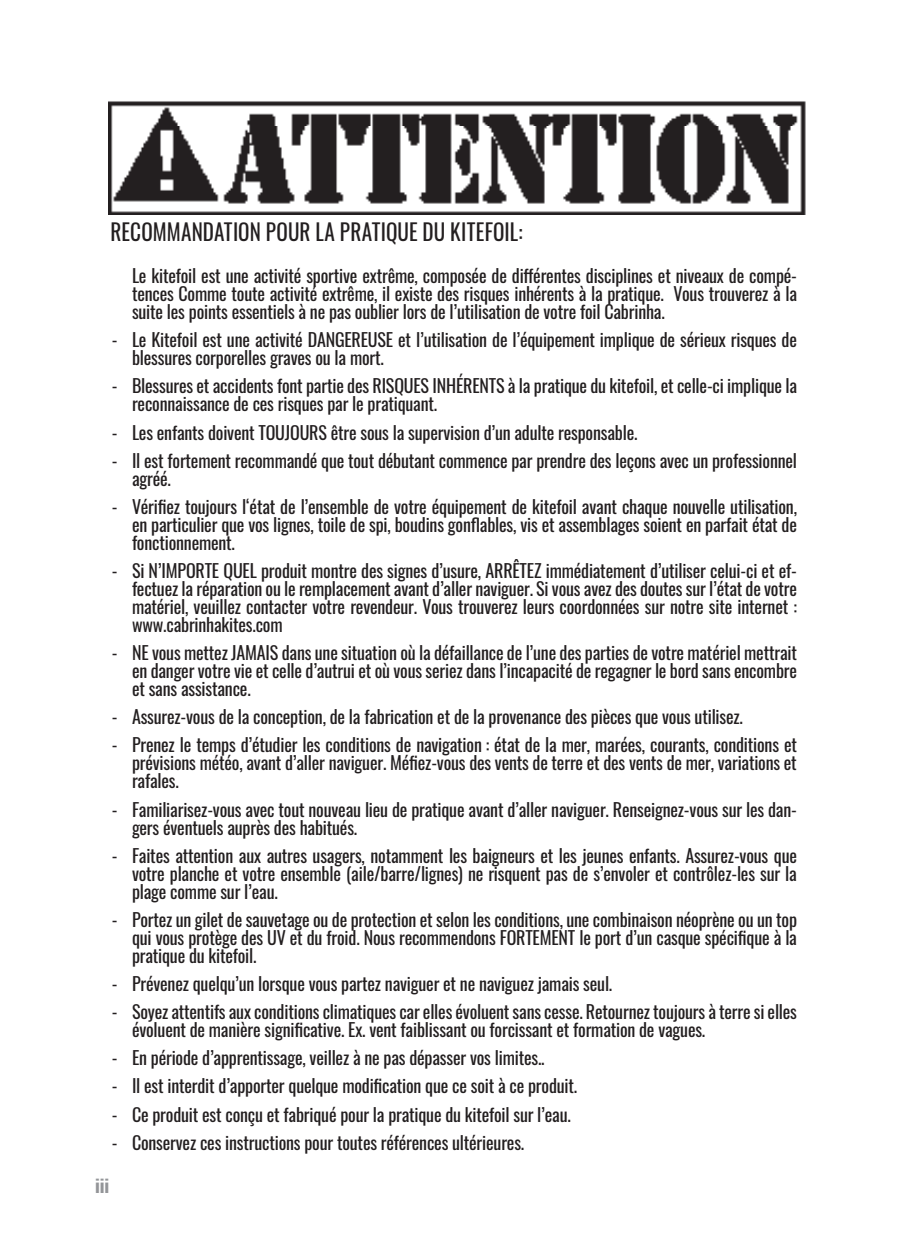
<style>
.page{position:relative;width:913px;height:1257px;background:#fff}
.page>*{position:absolute;margin:0;border:0;box-sizing:border-box;transform-origin:0 0}
.t1{font:22.5px "Oswald";letter-spacing:.005em;color:#231f20;scale:.94 1}
.t2{font:18px/18px "Oswald";letter-spacing:-.01em;color:#231f20;text-align:justify}
.t3{font:700 18px "Oswald";color:#939598}
</style>
<div class="page">
<img style="left:108px;top:101px;width:697px;height:114px">
<p class="t1" style="left:110px;top:211px;width:440px">RECOMMANDATION POUR LA PRATIQUE DU KITEFOIL:</p>
<p class="t2" style="left:132px;top:265px;width:666px">Le kitefoil est une activité sportive extrême, composée de différentes disciplines et niveaux de compé&shy;tences Comme toute activité extrême, il existe des risques inhérents à la pratique. Vous trouverez à la suite les points essentiels à ne pas oublier lors de l’utilisation de votre foil Cabrinha.</p>
<p class="t2" style="left:132px;top:329px;width:666px;text-indent:-20px">- Le Kitefoil est une activité DANGEREUSE et l’utilisation de l’équipement implique de sérieux risques de blessures corporelles graves ou la mort.</p>
<p class="t2" style="left:132px;top:375px;width:666px;text-indent:-20px">- Blessures et accidents font partie des RISQUES INHÉRENTS à la pratique du kitefoil, et celle-ci implique la reconnaissance de ces risques par le pratiquant.</p>
<p class="t2" style="left:112px;top:421px;width:527px">- Les enfants doivent TOUJOURS être sous la supervision d’un adulte responsable.</p>
<p class="t2" style="left:132px;top:449px;width:666px;text-indent:-20px">- Il est fortement recommandé que tout débutant commence par prendre des leçons avec un professionnel agréé.</p>
<p class="t2" style="left:132px;top:496px;width:666px;text-indent:-20px">- Vérifiez toujours l‘état de l’ensemble de votre équipement de kitefoil avant chaque nouvelle utilisation, en particulier que vos lignes, toile de spi, boudins gonflables, vis et assemblages soient en parfait état de fonctionnement.</p>
<p class="t2" style="left:132px;top:560px;width:666px;text-indent:-20px">- Si N’IMPORTE QUEL produit montre des signes d’usure, ARRÊTEZ immédiatement d’utiliser celui-ci et ef&shy;fectuez la réparation ou le remplacement avant d’aller naviguer. Si vous avez des doutes sur l’état de votre matériel, veuillez contacter votre revendeur. Vous trouverez leurs coordonnées sur notre site internet : www.cabrinhakites.com</p>
<p class="t2" style="left:132px;top:642px;width:666px;text-indent:-20px">- NE vous mettez JAMAIS dans une situation où la défaillance de l’une des parties de votre matériel mettrait en danger votre vie et celle d’autrui et où vous seriez dans l’incapacité de regagner le bord sans encombre et sans assistance.</p>
<p class="t2" style="left:112px;top:706px;width:632px">- Assurez-vous de la conception, de la fabrication et de la provenance des pièces que vous utilisez.</p>
<p class="t2" style="left:132px;top:734px;width:666px;text-indent:-20px">- Prenez le temps d’étudier les conditions de navigation : état de la mer, marées, courants, conditions et prévisions météo, avant d’aller naviguer. Méfiez-vous des vents de terre et des vents de mer, variations et rafales.</p>
<p class="t2" style="left:132px;top:798px;width:666px;text-indent:-20px">- Familiarisez-vous avec tout nouveau lieu de pratique avant d’aller naviguer. Renseignez-vous sur les dan&shy;gers éventuels auprès des habitués.</p>
<p class="t2" style="left:132px;top:844px;width:666px;text-indent:-20px">- Faites attention aux autres usagers, notamment les baigneurs et les jeunes enfants. Assurez-vous que votre planche et votre ensemble (aile/barre/lignes) ne risquent pas de s’envoler et contrôlez-les sur la plage comme sur l’eau.</p>
<p class="t2" style="left:132px;top:908px;width:666px;text-indent:-20px">- Portez un gilet de sauvetage ou de protection et selon les conditions, une combinaison néoprène ou un top qui vous protège des UV et du froid. Nous recommendons FORTEMENT le port d’un casque spécifique à la pratique du kitefoil.</p>
<p class="t2" style="left:112px;top:973px;width:502px">- Prévenez quelqu’un lorsque vous partez naviguer et ne naviguez jamais seul.</p>
<p class="t2" style="left:132px;top:1001px;width:666px;text-indent:-20px">- Soyez attentifs aux conditions climatiques car elles évoluent sans cesse. Retournez toujours à terre si elles évoluent de manière significative. Ex. vent faiblissant ou forcissant et formation de vagues.</p>
<p class="t2" style="left:112px;top:1047px;width:434px">- En période d’apprentissage, veillez à ne pas dépasser vos limites..</p>
<p class="t2" style="left:112px;top:1075px;width:467px">- Il est interdit d’apporter quelque modification que ce soit à ce produit.</p>
<p class="t2" style="left:112px;top:1103px;width:460px">- Ce produit est conçu et fabriqué pour la pratique du kitefoil sur l’eau.</p>
<p class="t2" style="left:112px;top:1131px;width:414px">- Conservez ces instructions pour toutes références ultérieures.</p>
<p class="t3" style="left:95px;top:1176px;width:16px">iii</p>
</div>
